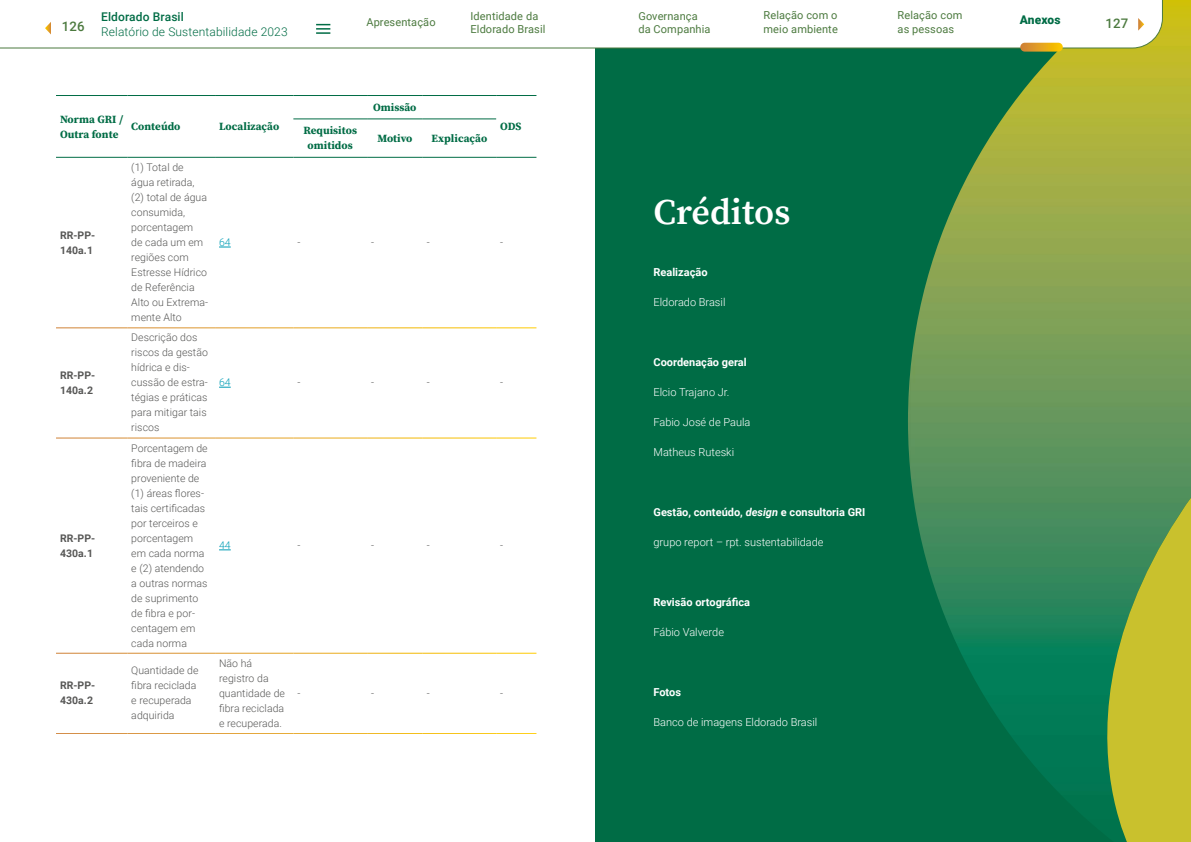
<style>
.page{position:relative;width:1191px;height:842px;background:#fff}
.page>*{position:absolute;margin:0;border:0;box-sizing:border-box;transform-origin:0 0}
.t1{font:600 36px "Source Serif Pro";color:#fff}
.t2{font:500 13.2px "Roboto";letter-spacing:.01em;color:#4c7a3f}
.t3{font:300 12px "Roboto";letter-spacing:.01em;color:#006c45}
.t4{font:500 12px "Roboto";letter-spacing:.01em;color:#006c45}
.t5{font:900 12px "Roboto";letter-spacing:.01em;color:#006c45}
.t6{font:300 11px "Roboto";color:#fff}
.t7{font:11px/13.2px "Roboto";letter-spacing:.01em;color:#4c7a3f}
.t8{font:700 11px "Roboto";color:#fff}
.t9{font:700 11px/15px "Source Serif Pro";letter-spacing:.005em;color:#006c45}
.t10{font:300 10.5px/15px "Roboto";letter-spacing:.005em;color:#575756}
.t11{font:700 10.5px/15px "Roboto";letter-spacing:.005em;color:#575756}
.t12{font:300 10.5px "Roboto";color:#009cb4}
.s1{font-style:italic}
</style>
<div class="page">
<div style="left:595px;top:0;width:596px;height:842px;background:#006c45"></div>
<img style="left:908px;top:110px;width:100px;height:621px">
<svg style="left:1008px;top:0;width:183px;height:842px;background:#749e4a"></svg>
<hr style="left:56px;top:95px;width:71px;height:1px;background:#006c45">
<hr style="left:127px;top:95px;width:88px;height:1px;background:#006c45">
<hr style="left:215px;top:95px;width:78px;height:1px;background:#006c45">
<hr style="left:56px;top:157px;width:71px;height:1px;background:#006c45">
<hr style="left:127px;top:157px;width:88px;height:1px;background:#006c45">
<hr style="left:215px;top:157px;width:78px;height:1px;background:#006c45">
<hr style="left:293px;top:95px;width:74px;height:1px;background:#006c45">
<hr style="left:367px;top:95px;width:56px;height:1px;background:#006c45">
<hr style="left:423px;top:95px;width:73px;height:1px;background:#006c45">
<hr style="left:496px;top:95px;width:40px;height:1px;background:#006c45">
<hr style="left:496px;top:157px;width:40px;height:1px;background:#006c45">
<hr style="left:293px;top:118px;width:74px;height:1px;background:#006c45">
<hr style="left:367px;top:118px;width:56px;height:1px;background:#006c45">
<hr style="left:423px;top:118px;width:73px;height:1px;background:#006c45">
<hr style="left:293px;top:157px;width:74px;height:1px;background:#006c45">
<hr style="left:367px;top:157px;width:56px;height:1px;background:#006c45">
<hr style="left:423px;top:157px;width:73px;height:1px;background:#006c45">
<svg style="left:219px;top:247px;width:12px;height:1px"></svg>
<svg style="left:219px;top:387px;width:12px;height:1px"></svg>
<svg style="left:219px;top:550px;width:12px;height:1px"></svg>
<svg style="left:0;top:0;width:1163px;height:49px"></svg>
<svg style="left:45px;top:22px;width:6px;height:12px"></svg>
<svg style="left:1138px;top:18px;width:6px;height:13px"></svg>
<svg style="left:316px;top:24px;width:14px;height:10px"></svg>
<svg style="left:1020px;top:43px;width:42px;height:9px"></svg>
<p class="t7" style="left:763px;top:9px;width:76px">Relação com o meio ambiente</p>
<p class="t7" style="left:897px;top:9px;width:66px">Relação com as pessoas</p>
<p class="t7" style="left:638px;top:9px;width:74px">Governança da Companhia</p>
<p class="t7" style="left:470px;top:9px;width:76px">Identidade da<br>Eldorado Brasil</p>
<p class="t4" style="left:101px;top:8px;width:84px">Eldorado Brasil</p>
<p class="t3" style="left:101px;top:23px;width:188px">Relatório de Sustentabilidade 2023</p>
<p class="t5" style="left:1020px;top:11px;width:42px">Anexos</p>
<p class="t7" style="left:366px;top:15px;width:71px">Apresentação</p>
<p class="t2" style="left:62px;top:17px;width:24px">126</p>
<p class="t2" style="left:1105px;top:14px;width:24px">127</p>
<p class="t9" style="left:60px;top:111px;width:65px">Norma GRI /<br>Outra fonte</p>
<p class="t9" style="left:131px;top:119px;width:51px">Conteúdo</p>
<p class="t9" style="left:219px;top:119px;width:62px">Localização</p>
<p class="t9" style="left:373px;top:100px;width:45px">Omissão</p>
<p class="t9" style="left:303px;top:123px;width:55px;text-align:center">Requisitos omitidos</p>
<p class="t9" style="left:377px;top:130px;width:37px">Motivo</p>
<p class="t9" style="left:431px;top:130px;width:57px">Explicação</p>
<p class="t9" style="left:500px;top:119px;width:23px">ODS</p>
<p class="t11" style="left:60px;top:227px;width:37px">RR-PP-<br>140a.1</p>
<p class="t11" style="left:60px;top:367px;width:37px">RR-PP-<br>140a.2</p>
<p class="t11" style="left:60px;top:530px;width:37px">RR-PP-<br>430a.1</p>
<p class="t11" style="left:60px;top:678px;width:37px">RR-PP-<br>430a.2</p>
<p class="t10" style="left:131px;top:160px;width:78px">(1) Total de água retirada, (2) total de água consumida, porcentagem<br>de cada um em regiões com<br>Estresse Hídrico de Referência<br>Alto ou Extrema&shy;mente Alto</p>
<p class="t10" style="left:131px;top:330px;width:78px">Descrição dos riscos da gestão hídrica e dis&shy;cussão de estra&shy;tégias e práticas para mitigar tais riscos</p>
<p class="t10" style="left:131px;top:440px;width:78px">Porcentagem de fibra de madeira proveniente de (1) áreas flores&shy;tais certificadas por terceiros e porcentagem em cada norma e (2) atendendo a outras normas de suprimento de fibra e por&shy;centagem em cada norma</p>
<p class="t12" style="left:219px;top:235px;width:13px">64</p>
<p class="t10" style="left:297px;top:235px;width:5px">-</p>
<p class="t10" style="left:371px;top:235px;width:5px">-</p>
<p class="t10" style="left:427px;top:235px;width:5px">-</p>
<p class="t10" style="left:500px;top:235px;width:5px">-</p>
<p class="t12" style="left:219px;top:375px;width:13px">64</p>
<p class="t10" style="left:297px;top:375px;width:5px">-</p>
<p class="t10" style="left:371px;top:375px;width:5px">-</p>
<p class="t10" style="left:427px;top:375px;width:5px">-</p>
<p class="t10" style="left:500px;top:375px;width:5px">-</p>
<p class="t12" style="left:219px;top:538px;width:13px">44</p>
<p class="t10" style="left:297px;top:537px;width:5px">-</p>
<p class="t10" style="left:371px;top:537px;width:5px">-</p>
<p class="t10" style="left:427px;top:537px;width:5px">-</p>
<p class="t10" style="left:500px;top:537px;width:5px">-</p>
<p class="t10" style="left:131px;top:663px;width:69px">Quantidade de fibra reciclada e recuperada adquirida</p>
<p class="t10" style="left:219px;top:655px;width:67px">Não há registro da quantidade de fibra reciclada e recuperada.</p>
<p class="t10" style="left:297px;top:685px;width:5px">-</p>
<p class="t10" style="left:371px;top:685px;width:5px">-</p>
<p class="t10" style="left:427px;top:685px;width:5px">-</p>
<p class="t10" style="left:500px;top:685px;width:5px">-</p>
<h1 class="t1" style="left:653px;top:187px;width:138px">Créditos</h1>
<p class="t8" style="left:653px;top:264px;width:56px">Realização</p>
<p class="t6" style="left:653px;top:294px;width:73px">Eldorado Brasil</p>
<p class="t8" style="left:653px;top:354px;width:95px">Coordenação geral</p>
<p class="t6" style="left:653px;top:384px;width:78px">Elcio Trajano Jr.</p>
<p class="t6" style="left:653px;top:414px;width:98px">Fabio José de Paula</p>
<p class="t6" style="left:653px;top:444px;width:82px">Matheus Ruteski</p>
<p class="t8" style="left:653px;top:504px;width:213px">Gestão, conteúdo, <span class="s1">design</span> e consultoria GRI</p>
<p class="t6" style="left:653px;top:534px;width:172px">grupo report – rpt. sustentabilidade</p>
<p class="t8" style="left:653px;top:594px;width:98px">Revisão ortográfica</p>
<p class="t6" style="left:653px;top:624px;width:72px">Fábio Valverde</p>
<p class="t8" style="left:653px;top:684px;width:29px">Fotos</p>
<p class="t6" style="left:653px;top:714px;width:165px">Banco de imagens Eldorado Brasil</p>
</div>
